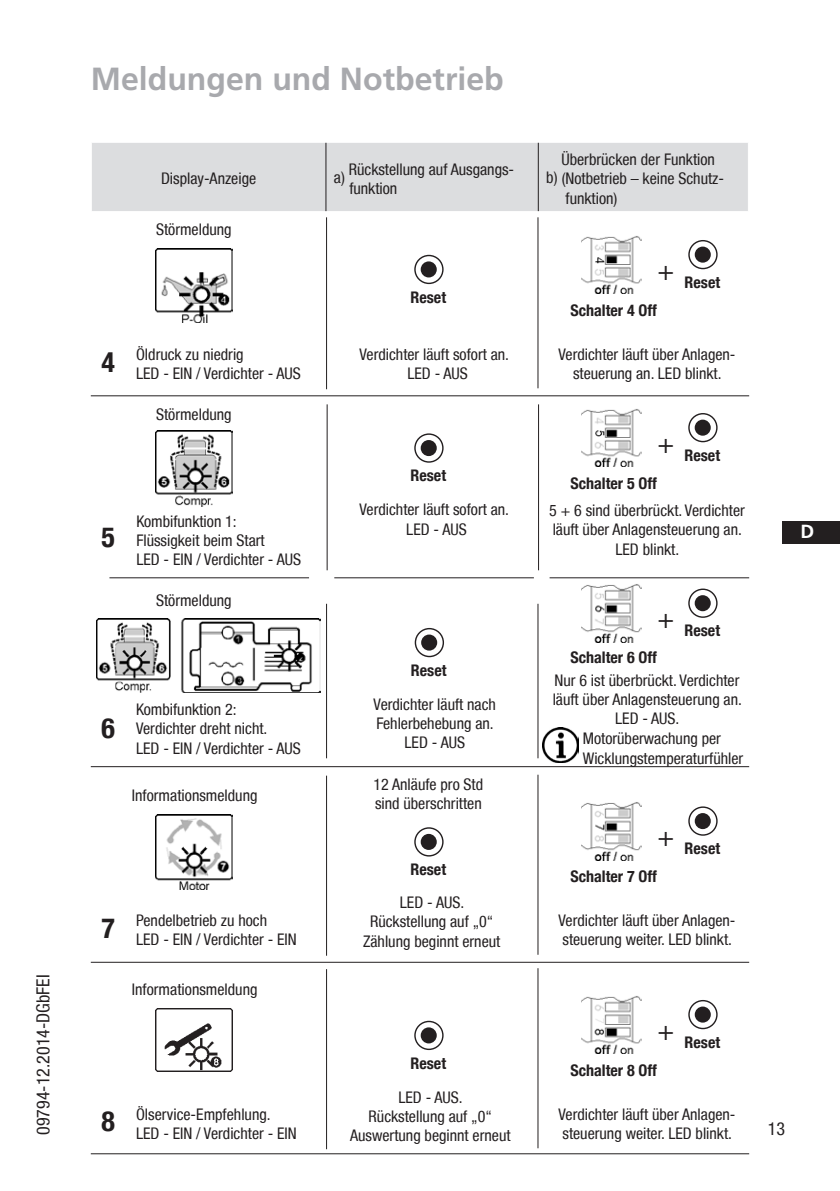
<style>
.page{position:relative;width:840px;height:1191px;background:#fff}
.page>*{position:absolute;margin:0;border:0;box-sizing:border-box;transform-origin:0 0}
.t1{font:700 32px "Frutiger LT Com";color:#a8a9ad}
.t2{font:700 condensed 28px "Helvetica Neue LT";color:#231f20}
.t3{font:700 19px "Frutiger LT Com";color:#fff}
.t4{font:condensed 18px "Helvetica Neue LT";color:#231f20}
.t5{font:condensed 16px/19.2px "Helvetica Neue LT";color:#231f20}
.t6{font:700 condensed 16px "Helvetica Neue LT";color:#231f20}
</style>
<div class="page">
<div style="left:781px;top:521px;width:58px;height:23px;background:#231f20"></div>
<hr style="left:537px;top:217px;width:1px;height:171px;background:#231f20">
<hr style="left:326px;top:217px;width:1px;height:172px;background:#231f20">
<div style="left:420px;top:261px;width:16px;height:16px;background:#231f20;border-radius:50%"></div>
<div style="left:414px;top:255px;width:29px;height:29px;border:1px solid #231f20;border-radius:50%"></div>
<img style="left:581px;top:236px;width:60px;height:58px">
<div style="left:694px;top:247px;width:16px;height:16px;background:#231f20;border-radius:50%"></div>
<div style="left:688px;top:240px;width:29px;height:29px;border:1px solid #231f20;border-radius:50%"></div>
<hr style="left:91px;top:395px;width:657px;height:1px;background:#231f20">
<img style="left:155px;top:248px;width:78px;height:75px">
<hr style="left:537px;top:604px;width:1px;height:154px;background:#231f20">
<hr style="left:326px;top:604px;width:1px;height:154px;background:#231f20">
<div style="left:420px;top:440px;width:16px;height:16px;background:#231f20;border-radius:50%"></div>
<div style="left:414px;top:433px;width:29px;height:30px;border:1px solid #231f20;border-radius:50%"></div>
<img style="left:581px;top:409px;width:60px;height:58px">
<div style="left:694px;top:419px;width:16px;height:17px;background:#231f20;border-radius:50%"></div>
<div style="left:687px;top:413px;width:30px;height:29px;border:1px solid #231f20;border-radius:50%"></div>
<hr style="left:91px;top:766px;width:657px;height:1px;background:#231f20">
<img style="left:155px;top:430px;width:77px;height:76px">
<img style="left:581px;top:584px;width:60px;height:58px">
<div style="left:694px;top:595px;width:16px;height:16px;background:#231f20;border-radius:50%"></div>
<div style="left:687px;top:588px;width:30px;height:30px;border:1px solid #231f20;border-radius:50%"></div>
<hr style="left:549px;top:577px;width:199px;height:1px;background:#231f20">
<hr style="left:537px;top:774px;width:1px;height:180px;background:#231f20">
<hr style="left:326px;top:775px;width:1px;height:180px;background:#231f20">
<div style="left:420px;top:834px;width:16px;height:16px;background:#231f20;border-radius:50%"></div>
<div style="left:414px;top:827px;width:29px;height:29px;border:1px solid #231f20;border-radius:50%"></div>
<img style="left:581px;top:802px;width:60px;height:58px">
<div style="left:694px;top:813px;width:16px;height:16px;background:#231f20;border-radius:50%"></div>
<div style="left:688px;top:806px;width:29px;height:29px;border:1px solid #231f20;border-radius:50%"></div>
<hr style="left:91px;top:961px;width:657px;height:1px;background:#231f20">
<img style="left:155px;top:815px;width:78px;height:74px">
<hr style="left:537px;top:968px;width:1px;height:180px;background:#231f20">
<hr style="left:326px;top:969px;width:1px;height:180px;background:#231f20">
<div style="left:420px;top:1027px;width:16px;height:16px;background:#231f20;border-radius:50%"></div>
<div style="left:414px;top:1020px;width:29px;height:30px;border:1px solid #231f20;border-radius:50%"></div>
<img style="left:581px;top:996px;width:60px;height:57px">
<div style="left:694px;top:1006px;width:16px;height:16px;background:#231f20;border-radius:50%"></div>
<div style="left:688px;top:1000px;width:29px;height:29px;border:1px solid #231f20;border-radius:50%"></div>
<hr style="left:91px;top:1153px;width:657px;height:1px;background:#231f20">
<img style="left:155px;top:1008px;width:78px;height:63px">
<hr style="left:537px;top:404px;width:1px;height:166px;background:#231f20">
<hr style="left:326px;top:404px;width:1px;height:166px;background:#231f20">
<img style="left:97px;top:618px;width:224px;height:74px">
<div style="left:421px;top:634px;width:16px;height:16px;background:#231f20;border-radius:50%"></div>
<div style="left:414px;top:628px;width:30px;height:29px;border:1px solid #231f20;border-radius:50%"></div>
<hr style="left:334px;top:577px;width:199px;height:1px;background:#231f20">
<hr style="left:109px;top:577px;width:200px;height:1px;background:#231f20">
<img style="left:542px;top:727px;width:35px;height:36px">
<div style="left:92px;top:143px;width:655px;height:68px;background:#dcdddf"></div>
<hr style="left:325px;top:143px;width:1px;height:68px;background:#231f20">
<hr style="left:537px;top:143px;width:1px;height:68px;background:#231f20">
<p class="t4" style="left:33px;top:1134px;width:162px;rotate:-90deg">09794-12.2014-DGbFEI</p>
<h1 class="t1" style="left:91px;top:60px;width:414px">Meldungen und Notbetrieb</h1>
<p class="t5" style="left:561px;top:150px;width:155px">Überbrücken der Funktion</p>
<p class="t5" style="left:565px;top:188px;width:53px">funktion)</p>
<p class="t5" style="left:161px;top:169px;width:97px">Display-Anzeige</p>
<p class="t5" style="left:334px;top:167px;width:12px">a)</p>
<p class="t5" style="left:348px;top:159px;width:167px">Rückstellung auf Ausgangs&shy;funktion</p>
<p class="t5" style="left:546px;top:169px;width:179px">b) (Notbetrieb – keine Schutz-</p>
<p class="t5" style="left:156px;top:219px;width:77px">Störmeldung</p>
<p class="t6" style="left:410px;top:287px;width:37px">Reset</p>
<p class="t6" style="left:657px;top:272px;width:64px"><sup>+</sup> Reset</p>
<p class="t6" style="left:570px;top:301px;width:88px">Schalter 4 Off</p>
<p class="t5" style="left:136px;top:344px;width:166px">Öldruck zu niedrig<br>LED - EIN / Verdichter - AUS</p>
<p class="t5" style="left:558px;top:344px;width:178px;text-align:center">Verdichter läuft über Anlagen&shy;steuerung an. LED blinkt.</p>
<h2 class="t2" style="left:101px;top:344px;width:15px">4</h2>
<p class="t5" style="left:359px;top:344px;width:151px;text-align:center">Verdichter läuft sofort an.<br>LED - AUS</p>
<h2 class="t2" style="left:101px;top:520px;width:15px">5</h2>
<h2 class="t2" style="left:101px;top:710px;width:15px">6</h2>
<h2 class="t2" style="left:101px;top:911px;width:15px">7</h2>
<h2 class="t2" style="left:101px;top:1104px;width:15px">8</h2>
<p class="t5" style="left:156px;top:404px;width:77px">Störmeldung</p>
<p class="t5" style="left:136px;top:511px;width:166px">Kombifunktion 1:<br>Flüssigkeit beim Start<br>LED - EIN / Verdichter - AUS</p>
<p class="t5" style="left:156px;top:591px;width:77px">Störmeldung</p>
<p class="t5" style="left:136px;top:700px;width:166px">Kombifunktion 2:<br>Verdichter dreht nicht.<br>LED - EIN / Verdichter - AUS</p>
<p class="t5" style="left:132px;top:786px;width:127px">Informationsmeldung</p>
<p class="t6" style="left:410px;top:466px;width:37px">Reset</p>
<p class="t5" style="left:359px;top:500px;width:151px;text-align:center">Verdichter läuft sofort an.<br>LED - AUS</p>
<p class="t6" style="left:411px;top:660px;width:37px">Reset</p>
<p class="t5" style="left:373px;top:694px;width:124px;text-align:center">Verdichter läuft nach<br>Fehlerbehebung an.<br>LED - AUS</p>
<p class="t5" style="left:373px;top:774px;width:111px">12 Anläufe pro Std sind überschritten</p>
<p class="t6" style="left:410px;top:859px;width:37px">Reset</p>
<p class="t6" style="left:657px;top:445px;width:64px"><sup>+</sup> Reset</p>
<p class="t6" style="left:570px;top:473px;width:88px">Schalter 5 Off</p>
<p class="t5" style="left:549px;top:501px;width:197px;text-align:center">5 + 6 sind überbrückt. Verdichter läuft über Anlagensteuerung an.<br>LED blinkt.</p>
<p class="t6" style="left:657px;top:621px;width:64px"><sup>+</sup> Reset</p>
<p class="t6" style="left:570px;top:647px;width:88px">Schalter 6 Off</p>
<p class="t5" style="left:552px;top:670px;width:191px;text-align:center">Nur 6 ist überbrückt. Verdichter läuft über Anlagensteuerung an.<br>LED - AUS.</p>
<p class="t5" style="left:582px;top:729px;width:162px">Motorüberwachung per<br>Wicklungstemperaturfühler</p>
<p class="t6" style="left:657px;top:839px;width:64px"><sup>+</sup> Reset</p>
<p class="t6" style="left:570px;top:867px;width:88px">Schalter 7 Off</p>
<p class="t5" style="left:363px;top:893px;width:139px;text-align:center">LED - AUS.<br>Rückstellung auf „0“<br>Zählung beginnt erneut</p>
<p class="t5" style="left:136px;top:911px;width:162px">Pendelbetrieb zu hoch<br>LED - EIN / Verdichter - EIN</p>
<p class="t5" style="left:558px;top:911px;width:178px">Verdichter läuft über Anlagen&shy;steuerung weiter. LED blinkt.</p>
<p class="t5" style="left:132px;top:979px;width:127px">Informationsmeldung</p>
<p class="t6" style="left:410px;top:1053px;width:37px">Reset</p>
<p class="t6" style="left:657px;top:1032px;width:64px"><sup>+</sup> Reset</p>
<p class="t6" style="left:570px;top:1060px;width:88px">Schalter 8 Off</p>
<p class="t5" style="left:350px;top:1087px;width:162px;text-align:center">LED - AUS.<br>Rückstellung auf „0“<br>Auswertung beginnt erneut</p>
<p class="t5" style="left:136px;top:1104px;width:162px">Ölservice-Empfehlung.<br>LED - EIN / Verdichter - EIN</p>
<p class="t5" style="left:558px;top:1104px;width:178px">Verdichter läuft über Anlagen&shy;steuerung weiter. LED blinkt.</p>
<p class="t3" style="left:799px;top:520px;width:15px">D</p>
<p class="t4" style="left:767px;top:1118px;width:19px">13</p>
</div>
